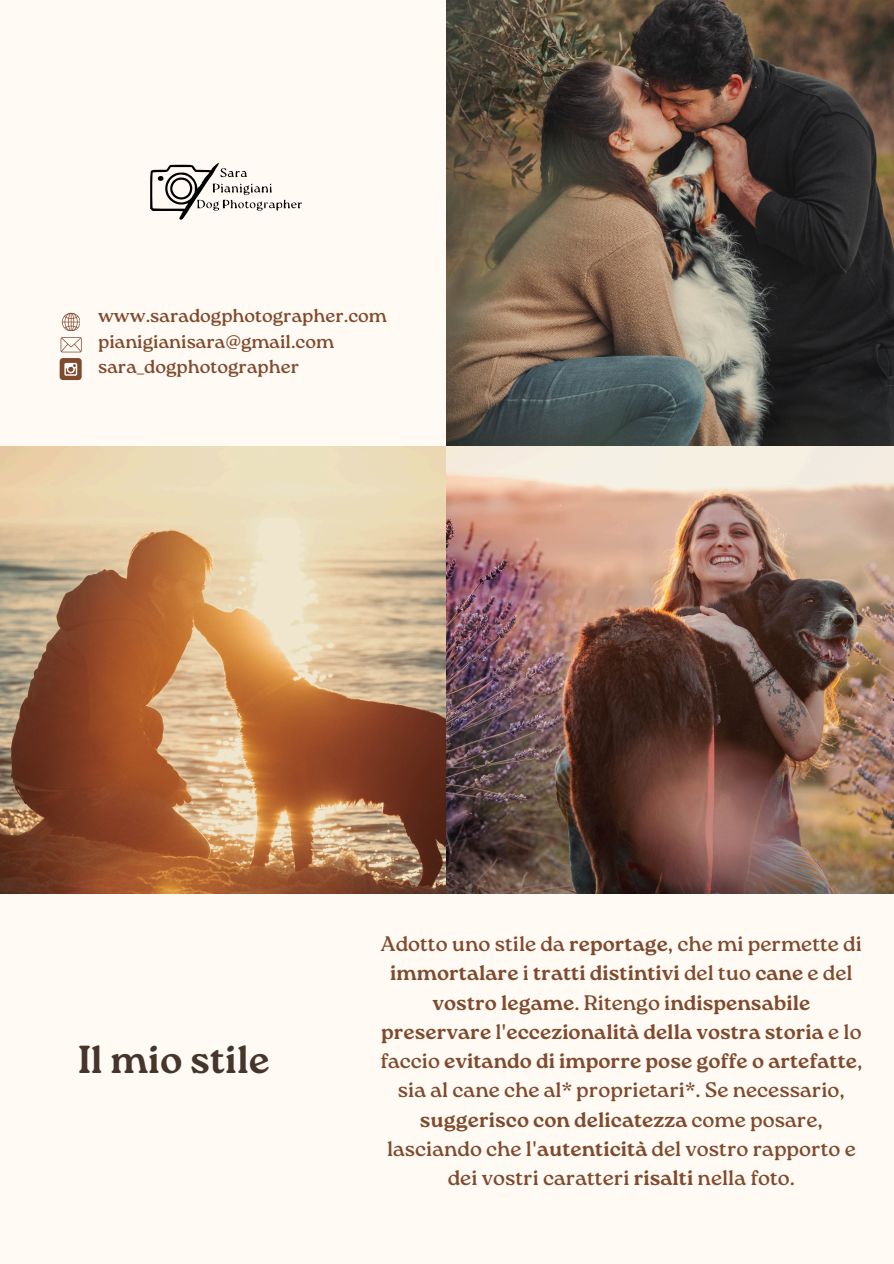
<style>
.page{position:relative;width:894px;height:1264px;background:#fff}
.page>*{position:absolute;margin:0;border:0;box-sizing:border-box;transform-origin:0 0}
.t1{font:700 39px "Roca One";color:#45362c}
.t2{font:700 21px/29.2px "Roca One";color:#7f4a2d;text-align:center}
.t3{font:18.75px "Roca One";color:#7f4a2d}
.s1{font-weight:400}
</style>
<div class="page">
<div style="left:0;top:0;width:893px;height:1263px;background:#fffaf4"></div>
<img style="left:446px;top:0;width:447px;height:446px">
<img style="left:0;top:446px;width:893px;height:447px">
<svg style="left:61px;top:337px;width:21px;height:15px"></svg>
<svg style="left:62px;top:313px;width:18px;height:18px"></svg>
<div style="left:60px;top:358px;width:22px;height:22px;background:#7f4a2d;border-radius:3px"></div>
<svg style="left:64px;top:363px;width:13px;height:13px"></svg>
<svg style="left:150px;top:162px;width:152px;height:58px"></svg>
<p class="t3" style="left:98px;top:304px;width:290px">www.saradogphotographer.com</p>
<p class="t3" style="left:98px;top:330px;width:237px">pianigianisara@gmail.com</p>
<p class="t3" style="left:98px;top:356px;width:202px">sara_dogphotographer</p>
<p class="t1" style="left:78px;top:1036px;width:193px">Il mio stile</p>
<p class="t2" style="left:380px;top:929px;width:483px"><span class="s1">Adotto uno stile da</span> reportage<span class="s1">, che mi permette di </span>immortalare <span class="s1">i</span> tratti distintivi <span class="s1">del tuo</span> cane <span class="s1">e del </span>vostro legame<span class="s1">. Ritengo i</span>ndispensabile preservare <span class="s1">l'</span>eccezionalità della vostra storia <span class="s1">e lo faccio</span> evitando di imporre pose goffe o artefatte<span class="s1">, sia al cane che al* proprietari*. Se necessario, </span>suggerisco con delicatezza <span class="s1">come posare, lasciando che l'</span>autenticità <span class="s1">del vostro rapporto e dei vostri caratteri</span> risalti <span class="s1">nella foto.</span></p>
</div>
